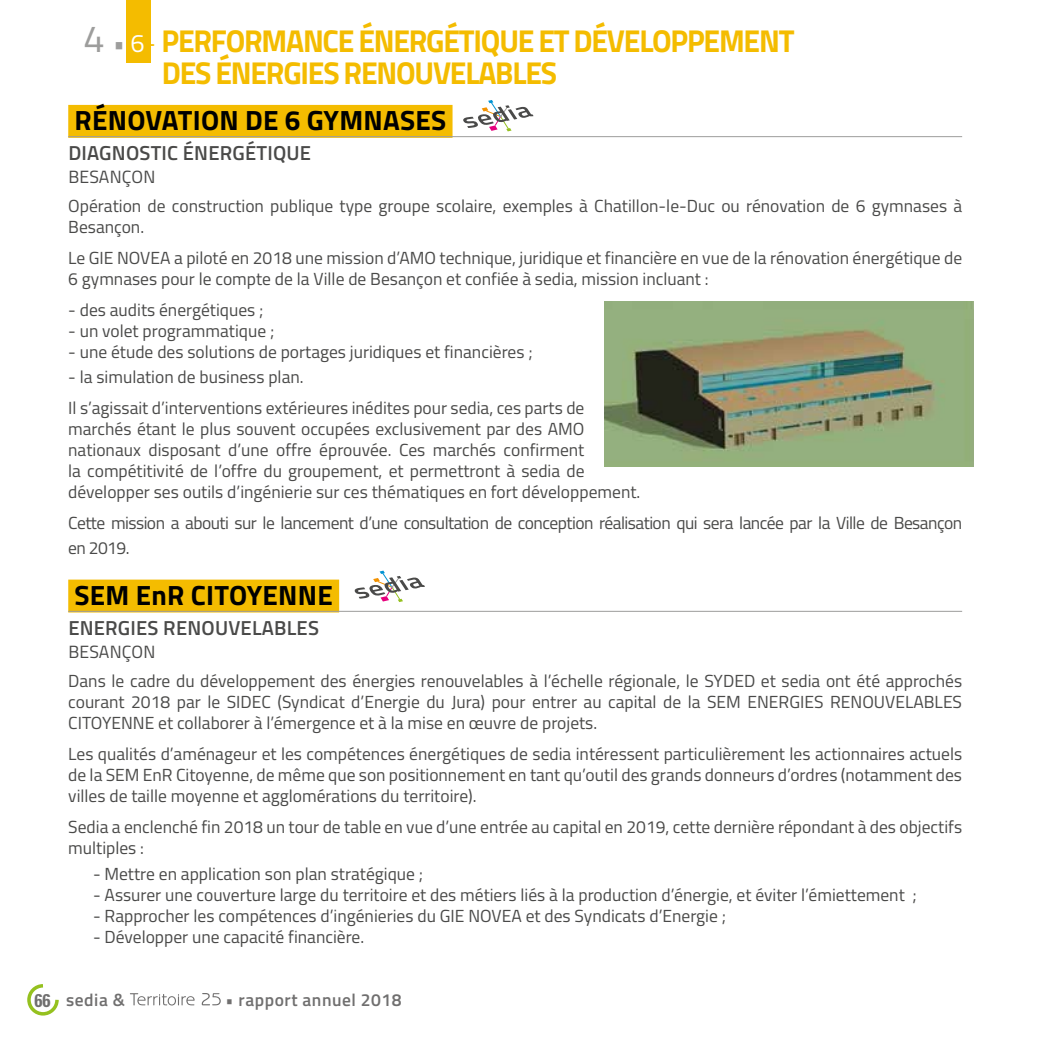
<style>
.page{position:relative;width:1042px;height:1042px;background:#fff}
.page>*{position:absolute;margin:0;border:0;box-sizing:border-box;transform-origin:0 0}
.t1{font:700 31.68px/31.7px "Titillium";letter-spacing:-.04em;color:#f4bc00;scale:.95 1}
.t2{font:700 27.82px "Titillium";letter-spacing:.01em;color:#000}
.t3{font:600 20.3px "Titillium";letter-spacing:.01em;color:#4a4a49}
.t4{font:17.68px "Titillium";letter-spacing:.01em;color:#4a4a49}
.t5{font:17.5px/21px "Titillium";color:#4a4a49}
.t6{font:17.5px/25.2px "Titillium";letter-spacing:-.03em;color:#4a4a49}
.t7{font:600 17.5px "Titillium";letter-spacing:.03em;color:#706f6f}
.s1{font-weight:400;font-size:37.98px;color:#9d9d9c}
.s2{font-weight:400;font-size:25.38px;color:#9d9d9c}
.s3{font-weight:400;font-size:25.38px;color:#fff}
.s4{font-weight:400;font-size:25.38px}
.s5{font-family:"Univers";font-weight:700;font-stretch:condensed;font-size:18.38px}
</style>
<div class="page">
<div style="left:127px;top:0;width:24px;height:63px;background:#f4bc00"></div>
<div style="left:68px;top:105px;width:384px;height:33px;background:#f4bc00"></div>
<div style="left:68px;top:579px;width:271px;height:33px;background:#f4bc00"></div>
<hr style="left:68px;top:136px;width:894px;height:1px;background:#9d9d9c">
<hr style="left:68px;top:611px;width:894px;height:1px;background:#9d9d9c">
<img style="left:604px;top:302px;width:369px;height:164px">
<svg style="left:355px;top:570px;width:70px;height:32px"></svg>
<svg style="left:463px;top:100px;width:70px;height:31px"></svg>
<svg style="left:27px;top:984px;width:32px;height:32px"></svg>
<svg style="left:130px;top:993px;width:65px;height:12px"></svg>
<svg style="left:202px;top:993px;width:19px;height:12px"></svg>
<h1 class="t1" style="left:162px;top:24px;width:667px;text-indent:-78px"><span class="s1">4</span> <span class="s2">•</span> <span class="s3">6</span><span class="s4">-</span> PERFORMANCE ÉNERGÉTIQUE ET DÉVELOPPEMENT<br>DES ÉNERGIES RENOUVELABLES</h1>
<h2 class="t2" style="left:75px;top:99px;width:373px">RÉNOVATION DE 6 GYMNASES</h2>
<p class="t3" style="left:68px;top:138px;width:244px">DIAGNOSTIC ÉNERGÉTIQUE</p>
<p class="t4" style="left:68px;top:164px;width:88px">BESANÇON</p>
<p class="t5" style="left:68px;top:195px;width:895px">Opération de construction publique type groupe scolaire, exemples à Chatillon-le-Duc ou rénovation de 6 gymnases à<br>Besançon.</p>
<p class="t5" style="left:68px;top:246px;width:895px">Le GIE NOVEA a piloté en 2018 une mission d’AMO technique, juridique et financière en vue de la rénovation énergétique de<br>6 gymnases pour le compte de la Ville de Besançon et confiée à sedia, mission incluant :</p>
<p class="t5" style="left:68px;top:298px;width:197px">- des audits énergétiques ;</p>
<p class="t5" style="left:68px;top:319px;width:208px">- un volet programmatique ;</p>
<p class="t5" style="left:68px;top:340px;width:466px">- une étude des solutions de portages juridiques et financières ;</p>
<p class="t5" style="left:68px;top:361px;width:518px;line-height:31px">- la simulation de business plan.<br>Il s’agissait d’interventions extérieures inédites pour sedia, ces parts de</p>
<p class="t5" style="left:68px;top:418px;width:573px">marchés étant le plus souvent occupées exclusivement par des AMO nationaux disposant d’une offre éprouvée. Ces marchés confirment<br>la compétitivité de l’offre du groupement, et permettront à sedia de développer ses outils d’ingénierie sur ces thématiques en fort développement.</p>
<p class="t6" style="left:68px;top:509px;width:895px">Cette mission a abouti sur le lancement d’une consultation de conception réalisation qui sera lancée par la Ville de Besançon en 2019.</p>
<h2 class="t2" style="left:75px;top:574px;width:260px">SEM EnR CITOYENNE</h2>
<p class="t3" style="left:68px;top:612px;width:252px">ENERGIES RENOUVELABLES</p>
<p class="t4" style="left:68px;top:638px;width:88px">BESANÇON</p>
<p class="t5" style="left:68px;top:669px;width:895px;text-align:justify">Dans le cadre du développement des énergies renouvelables à l’échelle régionale, le SYDED et sedia ont été approchés courant 2018 par le SIDEC (Syndicat d’Energie du Jura) pour entrer au capital de la SEM ENERGIES RENOUVELABLES CITOYENNE et collaborer à l’émergence et à la mise en œuvre de projets.</p>
<p class="t5" style="left:68px;top:742px;width:895px;text-align:justify">Les qualités d’aménageur et les compétences énergétiques de sedia intéressent particulièrement les actionnaires actuels de la SEM EnR Citoyenne, de même que son positionnement en tant qu’outil des grands donneurs d’ordres (notamment des villes de taille moyenne et agglomérations du territoire).</p>
<p class="t5" style="left:68px;top:815px;width:895px">Sedia a enclenché fin 2018 un tour de table en vue d’une entrée au capital en 2019, cette dernière répondant à des objectifs multiples :</p>
<p class="t5" style="left:93px;top:862px;width:332px">- Mettre en application son plan stratégique ;</p>
<p class="t5" style="left:93px;top:883px;width:825px">- Assurer une couverture large du territoire et des métiers liés à la production d’énergie, et éviter l’émiettement ;</p>
<p class="t5" style="left:93px;top:904px;width:634px">- Rapprocher les compétences d’ingénieries du GIE NOVEA et des Syndicats d’Energie ;</p>
<p class="t5" style="left:93px;top:925px;width:273px">- Développer une capacité financière.</p>
<p class="t7" style="left:34px;top:986px;width:92px"><span class="s5">66</span> sedia &amp;</p>
<p class="t7" style="left:226px;top:986px;width:177px">• rapport annuel 2018</p>
</div>
